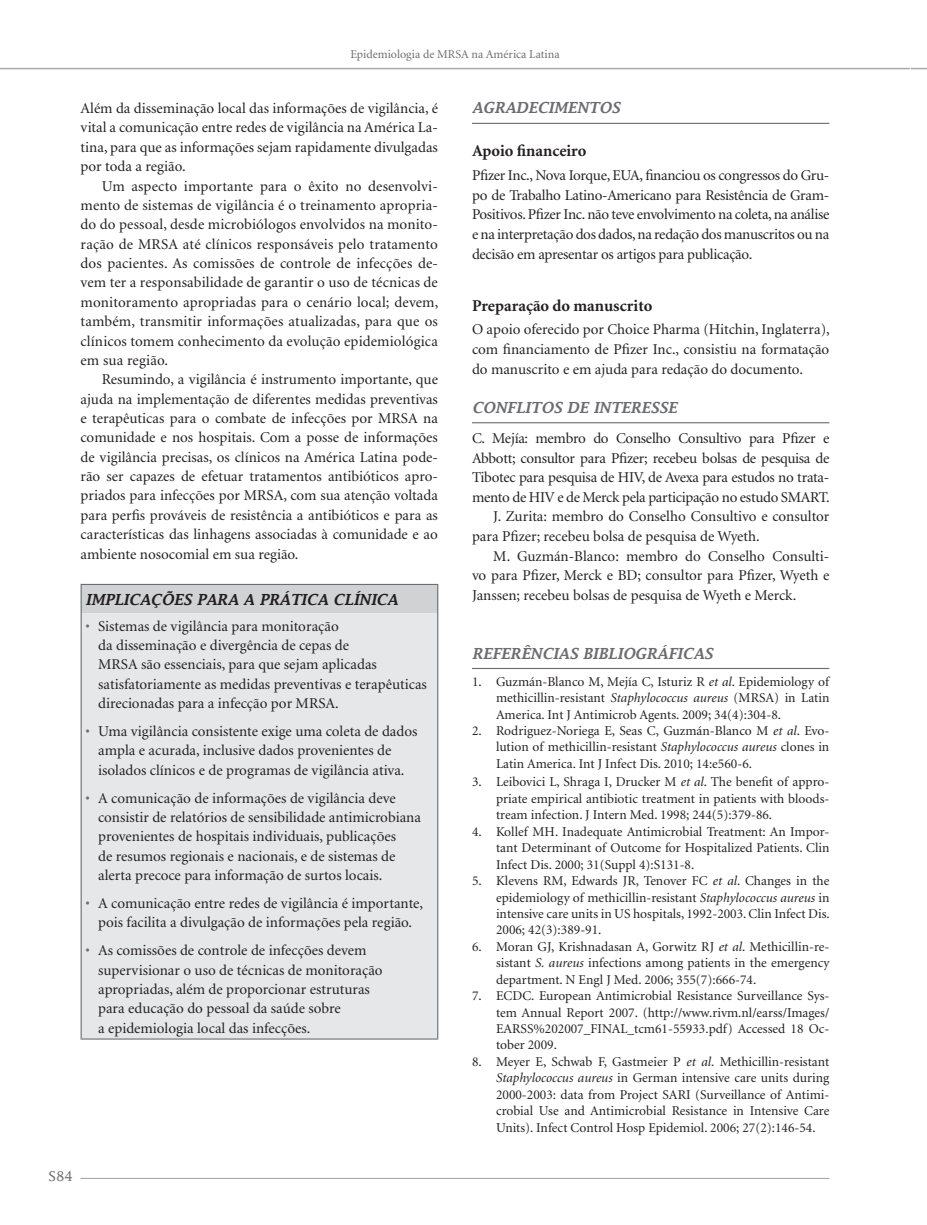
<style>
.page{position:relative;width:927px;height:1225px;background:#fff}
.page>*{position:absolute;margin:0;border:0;box-sizing:border-box;transform-origin:0 0}
.t1{font:700 16.5px "Minion";color:#231f20}
.t2{font:15px/19.4px "Minion";color:#231f20}
.t3{font:15px "Minion";letter-spacing:-.02em;color:#231f20}
.t4{font:italic 600 15px "Lucida Fax";color:#6c6d70}
.t5{font:italic 600 15px "Lucida Fax";color:#231f20}
.t6{font:13.5px/16.5px "Minion";color:#231f20;text-align:justify}
.t7{font:13.5px "Lucida Fax";color:#6c6d70}
.t8{font:12px "Minion";color:#6c6d70}
.s1{color:#6c6d70}
.s2{font-style:italic}
</style>
<div class="page">
<hr style="left:81px;top:1177px;width:748px;height:1px;background:#a8a9ad">
<hr style="left:0;top:68px;width:909px;height:1px;background:#a8a9ad">
<svg style="left:910px;top:68px;width:16px;height:1px"></svg>
<div style="left:81px;top:584px;width:357px;height:29px;background:#d1d2d4"></div>
<div style="left:81px;top:613px;width:357px;height:425px;background:#e6e7e9"></div>
<hr style="left:81px;top:583px;width:357px;height:2px;background:#6c6d70">
<svg style="left:81px;top:585px;width:1px;height:28px"></svg>
<svg style="left:437px;top:585px;width:1px;height:28px"></svg>
<hr style="left:81px;top:613px;width:1px;height:425px;background:#6c6d70">
<hr style="left:437px;top:613px;width:1px;height:425px;background:#6c6d70">
<hr style="left:81px;top:1038px;width:357px;height:1px;background:#6c6d70">
<hr style="left:472px;top:123px;width:357px;height:1px;background:#6c6d70">
<hr style="left:472px;top:422px;width:357px;height:1px;background:#6c6d70">
<hr style="left:472px;top:667px;width:357px;height:2px;background:#6c6d70">
<p class="t8" style="left:350px;top:49px;width:211px">Epidemiologia de MRSA na América Latina</p>
<p class="t2" style="left:81px;top:99px;width:359px;text-align:justify">Além da disseminação local das informações de vigilância, é vital a comunicação entre redes de vigilância na América La&shy;tina, para que as informações sejam rapidamente divulgadas por toda a região.</p>
<p class="t2" style="left:81px;top:177px;width:359px;text-indent:21px">Um aspecto importante para o êxito no desenvolvi&shy;mento de sistemas de vigilância é o treinamento apropria&shy;do do pessoal, desde microbiólogos envolvidos na monito&shy;ração de MRSA até clínicos responsáveis pelo tratamento dos pacientes. As comissões de controle de infecções de&shy;vem ter a responsabilidade de garantir o uso de técnicas de monitoramento apropriadas para o cenário local; devem, também, transmitir informações atualizadas, para que os clínicos tomem conhecimento da evolução epidemiológica em sua região.</p>
<p class="t2" style="left:81px;top:370px;width:359px;text-indent:21px">Resumindo, a vigilância é instrumento importante, que ajuda na implementação de diferentes medidas preventivas e terapêuticas para o combate de infecções por MRSA na comunidade e nos hospitais. Com a posse de informações de vigilância precisas, os clínicos na América Latina pode&shy;rão ser capazes de efetuar tratamentos antibióticos apro&shy;priados para infecções por MRSA, com sua atenção voltada para perfis prováveis de resistência a antibióticos e para as características das linhagens associadas à comunidade e ao ambiente nosocomial em sua região.</p>
<p class="t5" style="left:85px;top:590px;width:17px">IMPLICAÇÕES</p>
<p class="t5" style="left:197px;top:590px;width:12px">PARA</p>
<p class="t5" style="left:243px;top:590px;width:37px">A PRÁTICA</p>
<p class="t5" style="left:333px;top:590px;width:21px">CLÍNICA</p>
<p class="t2" style="left:98px;top:616px;width:330px;text-indent:-13px"><span class="s1">•</span> Sistemas de vigilância para monitoração<br>da disseminação e divergência de cepas de<br>MRSA são essenciais, para que sejam aplicadas satisfatoriamente as medidas preventivas e terapêuticas direcionadas para a infecção por MRSA.</p>
<p class="t2" style="left:98px;top:722px;width:321px;text-indent:-13px"><span class="s1">•</span> Uma vigilância consistente exige uma coleta de dados ampla e acurada, inclusive dados provenientes de isolados clínicos e de programas de vigilância ativa.</p>
<p class="t2" style="left:98px;top:788px;width:324px;text-indent:-13px"><span class="s1">•</span> A comunicação de informações de vigilância deve consistir de relatórios de sensibilidade antimicrobiana provenientes de hospitais individuais, publicações<br>de resumos regionais e nacionais, e de sistemas de alerta precoce para informação de surtos locais.</p>
<p class="t2" style="left:85px;top:893px;width:339px;text-align:center"><span class="s1">•</span> A comunicação entre redes de vigilância é importante, pois facilita a divulgação de informações pela região.</p>
<p class="t2" style="left:98px;top:941px;width:286px;text-indent:-13px"><span class="s1">•</span> As comissões de controle de infecções devem supervisionar o uso de técnicas de monitoração apropriadas, além de proporcionar estruturas para educação do pessoal da saúde sobre<br>a epidemiologia local das infecções.</p>
<p class="t7" style="left:49px;top:1168px;width:26px">S84</p>
<p class="t4" style="left:472px;top:99px;width:34px">AGRADECIMENTOS</p>
<p class="t1" style="left:472px;top:143px;width:116px">Apoio financeiro</p>
<p class="t2" style="left:472px;top:166px;width:359px;text-align:justify">Pfizer Inc., Nova Iorque, EUA, financiou os congressos do Gru&shy;po de Trabalho Latino-Americano para Resistência de Gram-Positivos. Pfizer Inc. não teve envolvimento na coleta, na análise e na interpretação dos dados, na redação dos manuscritos ou na decisão em apresentar os artigos para publicação.</p>
<p class="t1" style="left:472px;top:297px;width:182px">Preparação do manuscrito</p>
<p class="t2" style="left:472px;top:320px;width:359px;text-align:justify">O apoio oferecido por Choice Pharma (Hitchin, Inglaterra), com financiamento de Pfizer Inc., consistiu na formatação do manuscrito e em ajuda para redação do documento.</p>
<p class="t4" style="left:472px;top:399px;width:206px">CONFLITOS DE INTERESSE</p>
<p class="t3" style="left:472px;top:431px;width:359px">C. Mejía: membro do Conselho Consultivo para Pfizer e</p>
<p class="t3" style="left:472px;top:450px;width:359px">Abbott; consultor para Pfizer; recebeu bolsas de pesquisa de</p>
<p class="t3" style="left:472px;top:470px;width:359px">Tibotec para pesquisa de HIV, de Avexa para estudos no trata-</p>
<p class="t3" style="left:472px;top:489px;width:359px">mento de HIV e de Merck pela participação no estudo SMART.</p>
<p class="t2" style="left:493px;top:507px;width:337px">J. Zurita: membro do Conselho Consultivo e consultor</p>
<p class="t2" style="left:472px;top:527px;width:289px">para Pfizer; recebeu bolsa de pesquisa de Wyeth.</p>
<p class="t2" style="left:493px;top:546px;width:337px">M. Guzmán-Blanco: membro do Conselho Consulti-</p>
<p class="t2" style="left:472px;top:566px;width:359px">vo para Pfizer, Merck e BD; consultor para Pfizer, Wyeth e</p>
<p class="t2" style="left:472px;top:585px;width:326px">Janssen; recebeu bolsas de pesquisa de Wyeth e Merck.</p>
<p class="t4" style="left:472px;top:644px;width:242px">REFERÊNCIAS BIBLIOGRÁFICAS</p>
<p class="t6" style="left:496px;top:673px;width:335px;text-indent:-24px">1. Guzmán-Blanco M, Mejía C, Isturiz R <span class="s2">et al</span>. Epidemiology of methicillin-resistant <span class="s2">Staphylococcus aureus</span> (MRSA) in Latin America. Int J Antimicrob Agents. 2009; 34(4):304-8.</p>
<p class="t6" style="left:496px;top:722px;width:335px;text-indent:-24px">2. Rodriguez-Noriega E, Seas C, Guzmán-Blanco M <span class="s2">et al</span>. Evo&shy;lution of methicillin-resistant <span class="s2">Staphylococcus aureus</span> clones in Latin America. Int J Infect Dis. 2010; 14:e560-6.</p>
<p class="t6" style="left:496px;top:774px;width:335px;text-indent:-24px">3. Leibovici L, Shraga I, Drucker M <span class="s2">et al</span>. The benefit of appro&shy;priate empirical antibiotic treatment in patients with bloods&shy;tream infection. J Intern Med. 1998; 244(5):379-86.</p>
<p class="t6" style="left:496px;top:823px;width:335px;text-indent:-24px">4. Kollef MH. Inadequate Antimicrobial Treatment: An Impor&shy;tant Determinant of Outcome for Hospitalized Patients. Clin Infect Dis. 2000; 31(Suppl 4):S131-8.</p>
<p class="t6" style="left:496px;top:872px;width:335px;text-indent:-24px">5. Klevens RM, Edwards JR, Tenover FC <span class="s2">et al</span>. Changes in the epidemiology of methicillin-resistant <span class="s2">Staphylococcus aureus</span> in intensive care units in US hospitals, 1992-2003. Clin Infect Dis.<br>2006; 42(3):389-91.</p>
<p class="t6" style="left:496px;top:938px;width:335px;text-indent:-24px">6. Moran GJ, Krishnadasan A, Gorwitz RJ <span class="s2">et al</span>. Methicillin-re&shy;sistant <span class="s2">S. aureus</span> infections among patients in the emergency department. N Engl J Med. 2006; 355(7):666-74.</p>
<p class="t6" style="left:496px;top:987px;width:335px;text-indent:-24px">7. ECDC. European Antimicrobial Resistance Surveillance Sys&shy;tem Annual Report 2007. (http://www.rivm.nl/earss/Images/ EARSS%202007_FINAL_tcm61-55933.pdf) Accessed 18 Oc&shy;tober 2009.</p>
<p class="t6" style="left:496px;top:1053px;width:335px;text-indent:-24px">8. Meyer E, Schwab F, Gastmeier P <span class="s2">et al</span>. Methicillin-resistant <span class="s2">Staphylococcus aureus</span> in German intensive care units during 2000-2003: data from Project SARI (Surveillance of Antimi&shy;crobial Use and Antimicrobial Resistance in Intensive Care Units). Infect Control Hosp Epidemiol. 2006; 27(2):146-54.</p>
</div>
